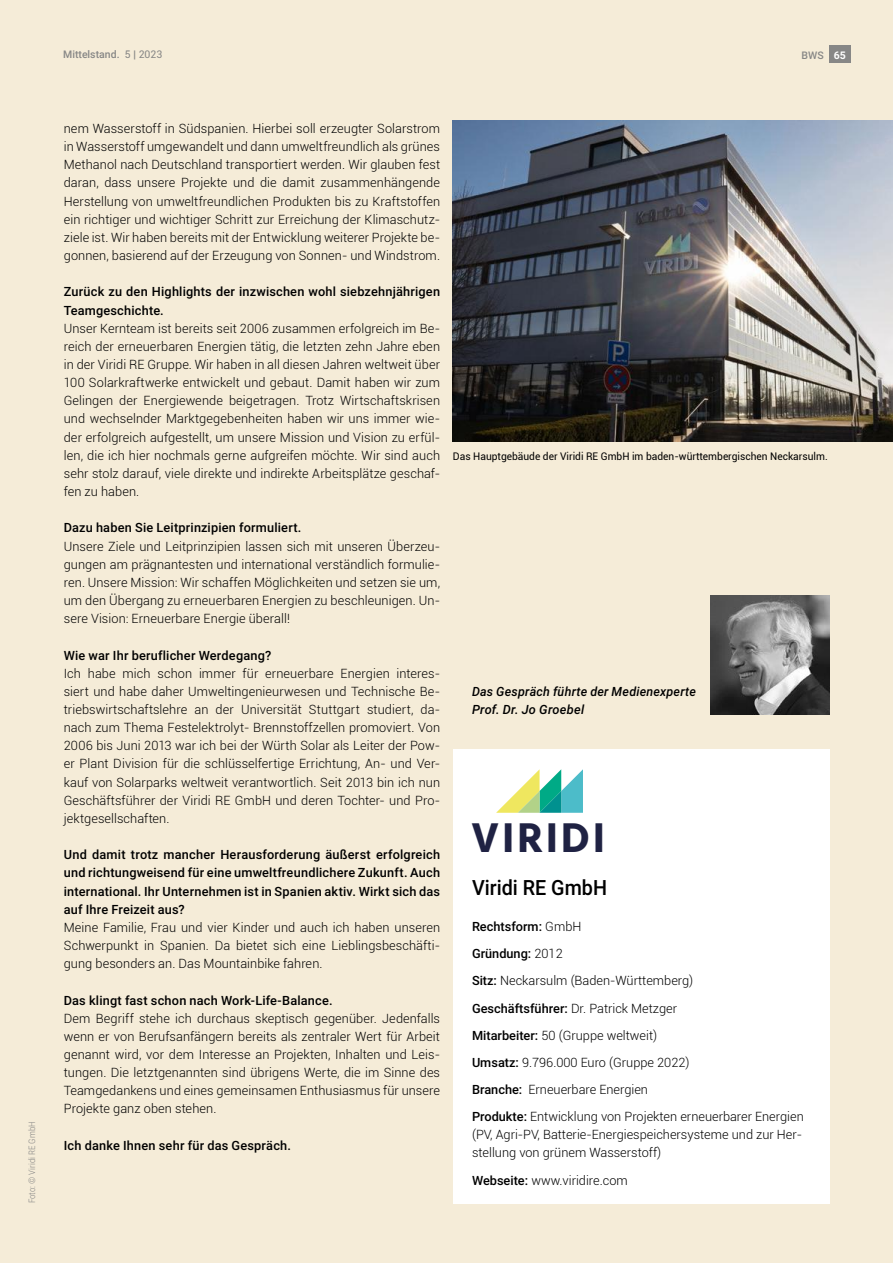
<style>
.page{position:relative;width:893px;height:1263px;background:#f5ecd8}
.page>*{position:absolute;margin:0;border:0;box-sizing:border-box;transform-origin:0 0}
.t1{font:700 42.75px "Hind Siliguri";letter-spacing:.055em;color:#1f2243}
.t2{font:500 21px "Roboto";color:#000;scale:.94 1}
.t3{font:300 12.75px/18.1px "Roboto";color:#000;text-align:justify}
.t4{font:500 12.75px/18.1px "Roboto";letter-spacing:.015em;color:#000}
.t5{font:italic 500 12.75px/18.1px "Roboto";letter-spacing:.015em;color:#000}
.t6{font:10.5px "Roboto";color:#000}
.t7{font:500 10.5px "Roboto";color:#878786}
.t8{font:300 9px "Roboto Condensed";color:#878786}
.s1{font-weight:400}
.s2{font-weight:700;color:#fff}
.s3{font-weight:500}
</style>
<div class="page">
<div style="left:453px;top:749px;width:376px;height:455px;background:#fff"></div>
<img style="left:453px;top:121px;width:440px;height:321px">
<svg style="left:496px;top:769px;width:87px;height:44px"></svg>
<img style="left:710px;top:595px;width:119px;height:119px">
<div style="left:829px;top:46px;width:21px;height:17px;background:#878786"></div>
<p class="t8" style="left:26px;top:1203px;width:83px;rotate:-90deg">Foto: © Viridi RE GmbH</p>
<p class="t7" style="left:63px;top:47px;width:101px">Mittelstand. <span class="s1">5 | 2023</span></p>
<p class="t7" style="left:801px;top:47px;width:46px">BWS <span class="s2">65</span></p>
<p class="t3" style="left:64px;top:119px;width:378px">nem Wasserstoff in Südspanien. Hierbei soll erzeugter Solarstrom in Wasserstoff umgewandelt und dann umweltfreundlich als grünes Methanol nach Deutschland transportiert werden. Wir glauben fest daran, dass unsere Projekte und die damit zusammenhängende Herstellung von umweltfreundlichen Produkten bis zu Kraftstoffen ein richtiger und wichtiger Schritt zur Erreichung der Klimaschutz&shy;ziele ist. Wir haben bereits mit der Entwicklung weiterer Projekte be&shy;gonnen, basierend auf der Erzeugung von Sonnen- und Windstrom.</p>
<p class="t4" style="left:64px;top:282px;width:378px">Zurück zu den Highlights der inzwischen wohl siebzehnjährigen<br>Teamgeschichte.</p>
<p class="t3" style="left:64px;top:319px;width:378px">Unser Kernteam ist bereits seit 2006 zusammen erfolgreich im Be&shy;reich der erneuerbaren Energien tätig, die letzten zehn Jahre eben in der Viridi RE Gruppe. Wir haben in all diesen Jahren weltweit über 100 Solarkraftwerke entwickelt und gebaut. Damit haben wir zum Gelingen der Energiewende beigetragen. Trotz Wirtschaftskrisen und wechselnder Marktgegebenheiten haben wir uns immer wie&shy;der erfolgreich aufgestellt, um unsere Mission und Vision zu erfül&shy;len, die ich hier nochmals gerne aufgreifen möchte. Wir sind auch sehr stolz darauf, viele direkte und indirekte Arbeitsplätze geschaf&shy;fen zu haben.</p>
<p class="t4" style="left:64px;top:518px;width:239px">Dazu haben Sie Leitprinzipien formuliert.</p>
<p class="t3" style="left:64px;top:536px;width:378px">Unsere Ziele und Leitprinzipien lassen sich mit unseren Überzeu&shy;gungen am prägnantesten und international verständlich formulie&shy;ren. Unsere Mission: Wir schaffen Möglichkeiten und setzen sie um, um den Übergang zu erneuerbaren Energien zu beschleunigen. Un&shy;sere Vision: Erneuerbare Energie überall!</p>
<p class="t4" style="left:64px;top:645px;width:209px">Wie war Ihr beruflicher Werdegang?</p>
<p class="t3" style="left:64px;top:664px;width:378px">Ich habe mich schon immer für erneuerbare Energien interes&shy;siert und habe daher Umweltingenieurwesen und Technische Be&shy;triebswirtschaftslehre an der Universität Stuttgart studiert, da&shy;nach zum Thema Festelektrolyt- Brennstoffzellen promoviert. Von 2006 bis Juni 2013 war ich bei der Würth Solar als Leiter der Pow&shy;er Plant Division für die schlüsselfertige Errichtung, An- und Ver&shy;kauf von Solarparks weltweit verantwortlich. Seit 2013 bin ich nun Geschäftsführer der Viridi RE GmbH und deren Tochter- und Pro&shy;jektgesellschaften.</p>
<p class="t4" style="left:64px;top:845px;width:378px;text-align:justify">Und damit trotz mancher Herausforderung äußerst erfolgreich und richtungweisend für eine umweltfreundlichere Zukunft. Auch international. Ihr Unternehmen ist in Spanien aktiv. Wirkt sich das auf Ihre Freizeit aus?</p>
<p class="t3" style="left:64px;top:918px;width:378px">Meine Familie, Frau und vier Kinder und auch ich haben unseren Schwerpunkt in Spanien. Da bietet sich eine Lieblingsbeschäfti&shy;gung besonders an. Das Mountainbike fahren.</p>
<p class="t4" style="left:64px;top:990px;width:270px">Das klingt fast schon nach Work-Life-Balance.</p>
<p class="t3" style="left:64px;top:1009px;width:378px">Dem Begriff stehe ich durchaus skeptisch gegenüber. Jedenfalls wenn er von Berufsanfängern bereits als zentraler Wert für Arbeit genannt wird, vor dem Interesse an Projekten, Inhalten und Leis&shy;tungen. Die letztgenannten sind übrigens Werte, die im Sinne des Teamgedankens und eines gemeinsamen Enthusiasmus für unsere Projekte ganz oben stehen.</p>
<p class="t4" style="left:64px;top:1136px;width:229px">Ich danke Ihnen sehr für das Gespräch.</p>
<p class="t6" style="left:453px;top:449px;width:376px">Das Hauptgebäude der Viridi RE GmbH im baden-württembergischen Neckarsulm.</p>
<p class="t5" style="left:472px;top:682px;width:225px">Das Gespräch führte der Medienexperte<br>Prof. Dr. Jo Groebel</p>
<h1 class="t1" style="left:471px;top:805px;width:136px">VIRIDI</h1>
<h2 class="t2" style="left:472px;top:872px;width:145px">Viridi RE GmbH</h2>
<p class="t3" style="left:472px;top:912px;width:333px;line-height:27.2px;text-align:left"><span class="s3">Rechtsform:</span> GmbH<br><span class="s3">Gründung:</span> 2012<br><span class="s3">Sitz:</span> Neckarsulm (Baden-Württemberg)<br><span class="s3">Geschäftsführer:</span> Dr. Patrick Metzger<br><span class="s3">Mitarbeiter:</span> 50 (Gruppe weltweit)<br><span class="s3">Umsatz:</span> 9.796.000 Euro (Gruppe 2022)<br><span class="s3">Branche:</span> Erneuerbare Energien<br><span class="s3">Produkte:</span> Entwicklung von Projekten erneuerbarer Energien</p>
<p class="t3" style="left:472px;top:1125px;width:332px">(PV, Agri-PV, Batterie-Energiespeichersysteme und zur Her&shy;stellung von grünem Wasserstoff)</p>
<p class="t3" style="left:472px;top:1170px;width:157px"><span class="s3">Webseite:</span> www.viridire.com</p>
</div>
